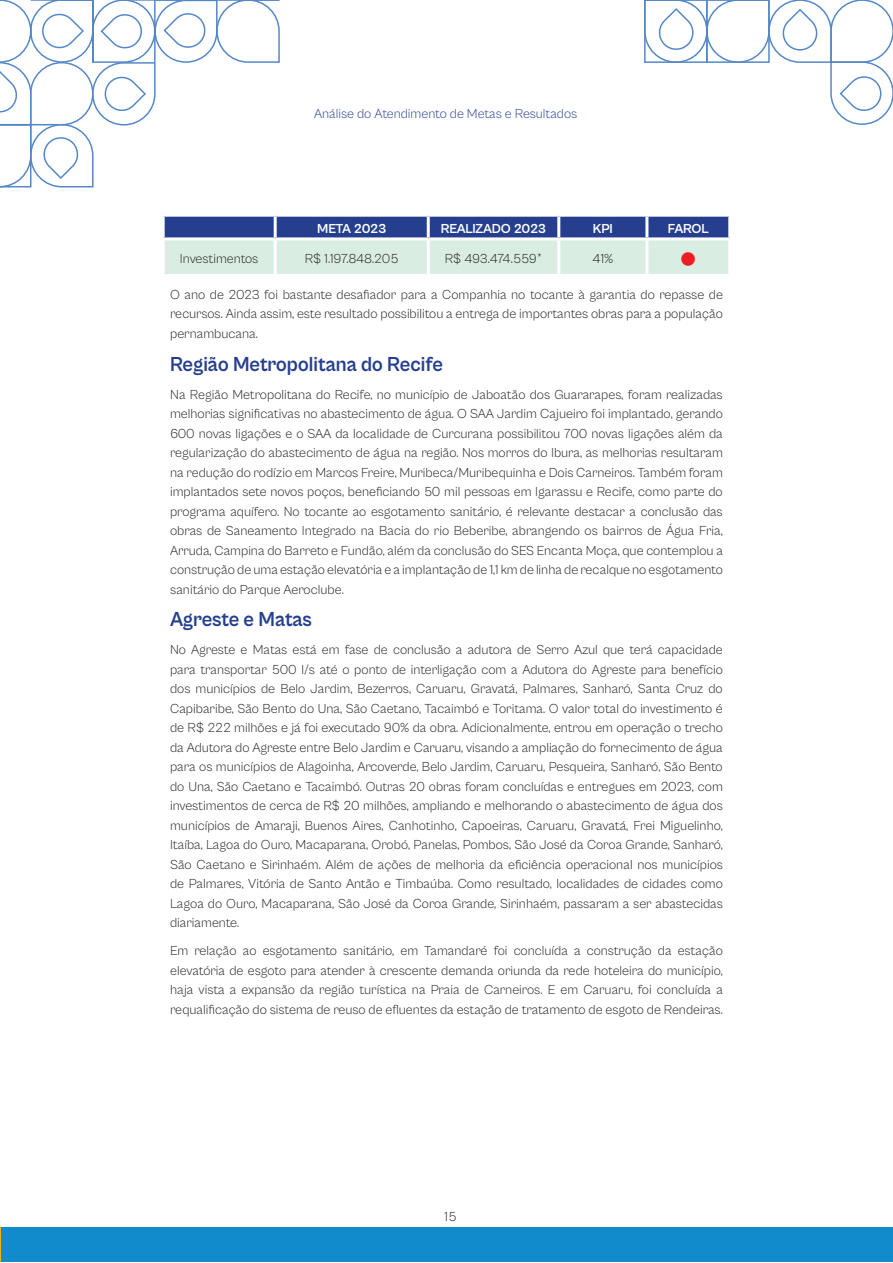
<style>
.page{position:relative;width:893px;height:1263px;background:#fff}
.page>*{position:absolute;margin:0;border:0;box-sizing:border-box;transform-origin:0 0}
.tit3{font:700 21px "Cabinet Grotesk";letter-spacing:-.005em;color:#253f8e;scale:.95 1}
.corpo{font:300 13.5px/19.5px "Cabinet Grotesk";color:#231f20;text-align:justify}
.corpo-2{font:300 13.5px "Cabinet Grotesk";color:#253f8e}
.corpo-3{font:700 13.5px "Cabinet Grotesk";letter-spacing:-.015em;color:#fff}
.corpo-4{font:300 13.5px "Cabinet Grotesk";letter-spacing:-.02em;color:#231f20}
.corpo-5{font:300 13.5px "Cabinet Grotesk";letter-spacing:-.035em;color:#231f20}
.corpo-6{font:13.5px "Webdings";color:#ee1d23}
</style>
<div class="page">
<svg style="left:644px;top:0;width:249px;height:125px"></svg>
<svg style="left:0;top:0;width:280px;height:188px"></svg>
<svg style="left:165px;top:217px;width:563px;height:57px;background:#97acc3"></svg>
<hr style="left:274px;top:217px;width:3px;height:20px;background:#fff">
<hr style="left:427px;top:217px;width:3px;height:20px;background:#fff">
<hr style="left:557px;top:217px;width:3px;height:20px;background:#fff">
<hr style="left:645px;top:217px;width:3px;height:20px;background:#fff">
<hr style="left:162px;top:237px;width:113px;height:3px;background:#fff">
<hr style="left:275px;top:237px;width:153px;height:3px;background:#fff">
<hr style="left:274px;top:240px;width:3px;height:34px;background:#fff">
<hr style="left:428px;top:237px;width:131px;height:3px;background:#fff">
<hr style="left:427px;top:240px;width:3px;height:34px;background:#fff">
<hr style="left:559px;top:237px;width:88px;height:3px;background:#fff">
<hr style="left:557px;top:240px;width:3px;height:34px;background:#fff">
<hr style="left:647px;top:237px;width:84px;height:3px;background:#fff">
<hr style="left:645px;top:240px;width:3px;height:34px;background:#fff">
<div style="left:0;top:1227px;width:893px;height:35px;background:#128bcd"></div>
<hr style="left:0;top:1227px;width:1px;height:35px;background:#f3b219">
<p class="corpo-2" style="left:314px;top:106px;width:265px">Análise do Atendimento de Metas e Resultados</p>
<p class="corpo-3" style="left:317px;top:221px;width:71px">META 2023</p>
<p class="corpo-3" style="left:441px;top:221px;width:107px">REALIZADO 2023</p>
<p class="corpo-3" style="left:593px;top:221px;width:22px">KPI</p>
<p class="corpo-3" style="left:668px;top:221px;width:42px">FAROL</p>
<p class="corpo" style="left:180px;top:249px;width:80px">Investimentos</p>
<p class="corpo-4" style="left:305px;top:251px;width:95px">R$ 1.197.848.205</p>
<p class="corpo-5" style="left:445px;top:251px;width:99px">R$ 493.474.559*</p>
<p class="corpo" style="left:592px;top:249px;width:22px">41%</p>
<p class="corpo-6" style="left:682px;top:252px;width:15px">■</p>
<p class="corpo" style="left:170px;top:285px;width:554px">O ano de 2023 foi bastante desafiador para a Companhia no tocante à garantia do repasse de recursos. Ainda assim, este resultado possibilitou a entrega de importantes obras para a população pernambucana.</p>
<p class="tit3" style="left:170px;top:352px;width:289px">Região Metropolitana do Recife</p>
<p class="corpo" style="left:170px;top:384px;width:554px">Na Região Metropolitana do Recife, no município de Jaboatão dos Guararapes, foram realizadas melhorias significativas no abastecimento de água. O SAA Jardim Cajueiro foi implantado, gerando 600 novas ligações e o SAA da localidade de Curcurana possibilitou 700 novas ligações além da regularização do abastecimento de água na região. Nos morros do Ibura, as melhorias resultaram na redução do rodízio em Marcos Freire, Muribeca/Muribequinha e Dois Carneiros. Também foram implantados sete novos poços, beneficiando 50 mil pessoas em Igarassu e Recife, como parte do programa aquífero. No tocante ao esgotamento sanitário, é relevante destacar a conclusão das obras de Saneamento Integrado na Bacia do rio Beberibe, abrangendo os bairros de Água Fria, Arruda, Campina do Barreto e Fundão, além da conclusão do SES Encanta Moça, que contemplou a construção de uma estação elevatória e a implantação de 1,1 km de linha de recalque no esgotamento sanitário do Parque Aeroclube.</p>
<p class="tit3" style="left:170px;top:608px;width:151px">Agreste e Matas</p>
<p class="corpo" style="left:170px;top:640px;width:554px">No Agreste e Matas está em fase de conclusão a adutora de Serro Azul que terá capacidade para transportar 500 l/s até o ponto de interligação com a Adutora do Agreste para benefício dos municípios de Belo Jardim, Bezerros, Caruaru, Gravatá, Palmares, Sanharó, Santa Cruz do Capibaribe, São Bento do Una, São Caetano, Tacaimbó e Toritama. O valor total do investimento é de R$ 222 milhões e já foi executado 90% da obra. Adicionalmente, entrou em operação o trecho da Adutora do Agreste entre Belo Jardim e Caruaru, visando a ampliação do fornecimento de água para os municípios de Alagoinha, Arcoverde, Belo Jardim, Caruaru, Pesqueira, Sanharó, São Bento do Una, São Caetano e Tacaimbó. Outras 20 obras foram concluídas e entregues em 2023, com investimentos de cerca de R$ 20 milhões, ampliando e melhorando o abastecimento de água dos municípios de Amaraji, Buenos Aires, Canhotinho, Capoeiras, Caruaru, Gravatá, Frei Miguelinho, Itaíba, Lagoa do Ouro, Macaparana, Orobó, Panelas, Pombos, São José da Coroa Grande, Sanharó, São Caetano e Sirinhaém. Além de ações de melhoria da eficiência operacional nos municípios de Palmares, Vitória de Santo Antão e Timbaúba. Como resultado, localidades de cidades como Lagoa do Ouro, Macaparana, São José da Coroa Grande, Sirinhaém, passaram a ser abastecidas diariamente.</p>
<p class="corpo" style="left:170px;top:941px;width:554px">Em relação ao esgotamento sanitário, em Tamandaré foi concluída a construção da estação elevatória de esgoto para atender à crescente demanda oriunda da rede hoteleira do município, haja vista a expansão da região turística na Praia de Carneiros. E em Caruaru, foi concluída a requalificação do sistema de reuso de efluentes da estação de tratamento de esgoto de Rendeiras.</p>
<p class="corpo" style="left:444px;top:1207px;width:14px">15</p>
</div>
